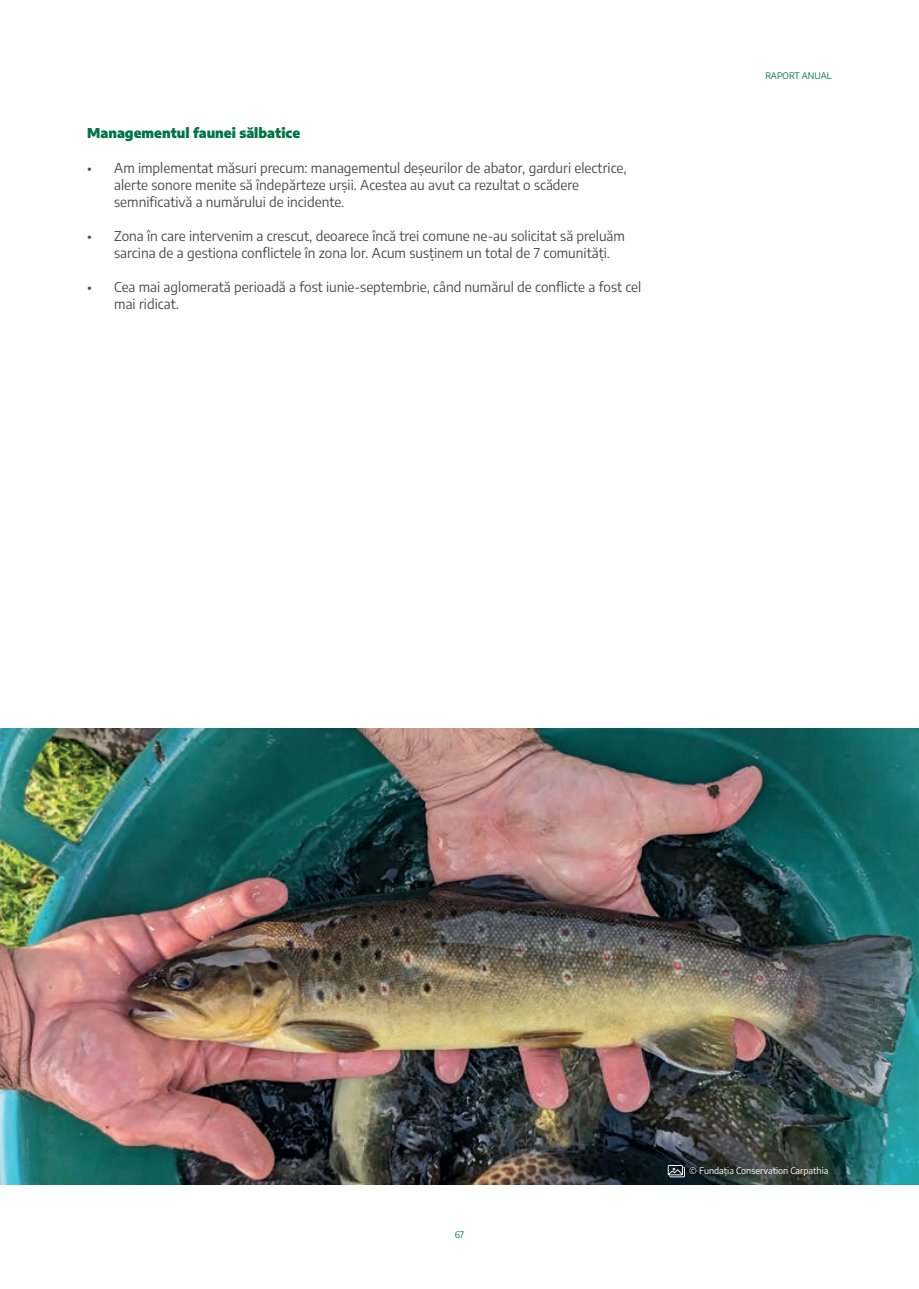
<style>
.page{position:relative;width:919px;height:1289px;background:#fff}
.page>*{position:absolute;margin:0;border:0;box-sizing:border-box;transform-origin:0 0}
.t1{font:13.5px/17.1px "Encode Sans";color:#4b4c4d}
.Paragraph_Style_4{font:900 13.5px "Encode Sans";color:#007648}
.Caption_6pt{font:9px "Encode Sans";color:#fff}
.Header_and_footer_6pt{font:9px "Encode Sans";color:#007648}
</style>
<div class="page">
<img style="left:0;top:728px;width:918px;height:456px">
<svg style="left:667px;top:1164px;width:18px;height:13px"></svg>
<p class="Paragraph_Style_4" style="left:87px;top:123px;width:214px">Managementul faunei sălbatice</p>
<p class="t1" style="left:114px;top:158px;width:514px;text-indent:-27px">• Am implementat măsuri precum: managementul deșeurilor de abator, garduri electrice, alerte sonore menite să îndepărteze urșii. Acestea au avut ca rezultat o scădere semnificativă a numărului de incidente.</p>
<p class="t1" style="left:114px;top:227px;width:512px;text-indent:-27px">• Zona în care intervenim a crescut, deoarece încă trei comune ne-au solicitat să preluăm sarcina de a gestiona conflictele în zona lor. Acum susținem un total de 7 comunități.</p>
<p class="t1" style="left:114px;top:278px;width:528px;text-indent:-27px">• Cea mai aglomerată perioadă a fost iunie-septembrie, când numărul de conflicte a fost cel mai ridicat.</p>
<p class="Header_and_footer_6pt" style="left:765px;top:70px;width:68px">RAPORT ANUAL</p>
<p class="Header_and_footer_6pt" style="left:455px;top:1228px;width:11px">67</p>
<p class="Caption_6pt" style="left:689px;top:1164px;width:141px">© Fundația Conservation Carpathia</p>
</div>
